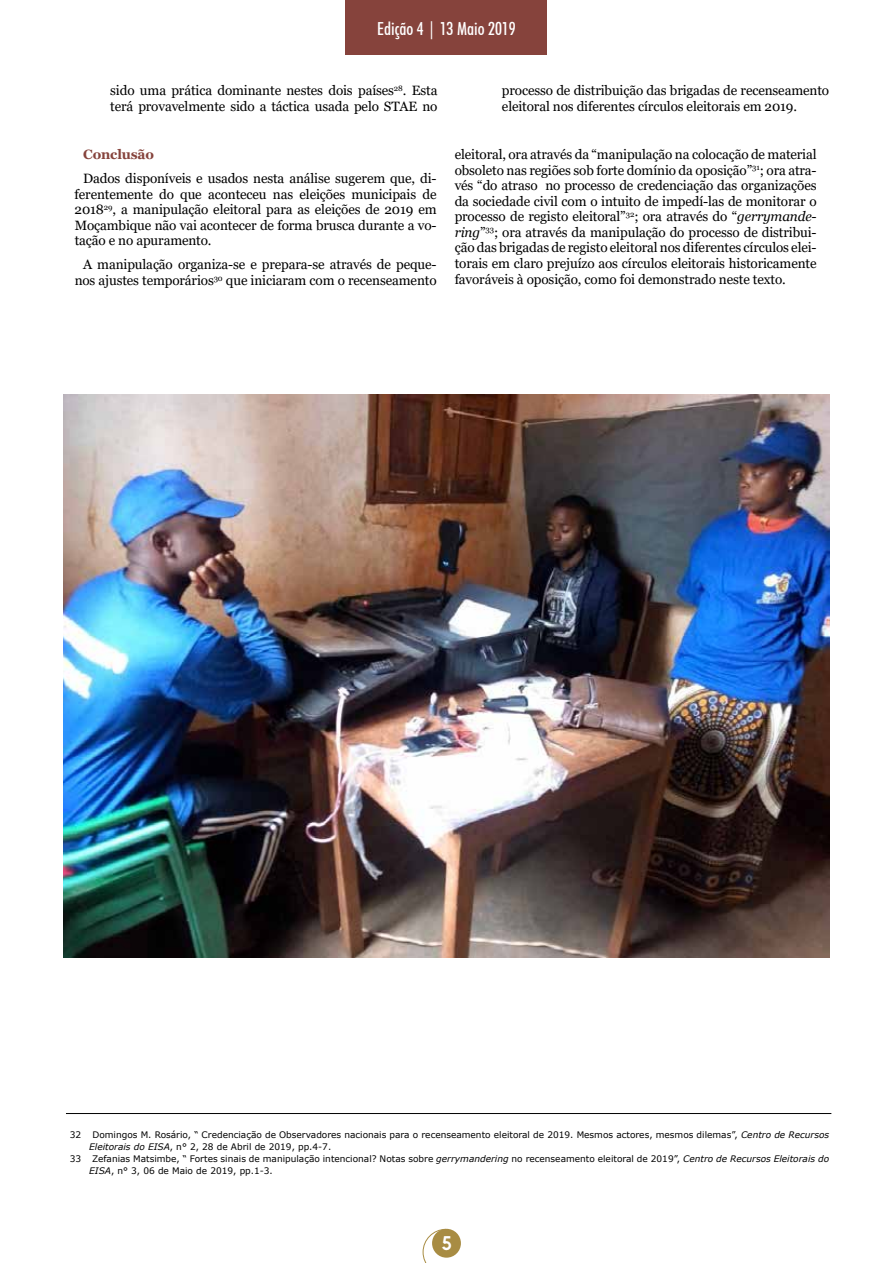
<style>
.page{position:relative;width:893px;height:1263px;background:#fff}
.page>*{position:absolute;margin:0;border:0;box-sizing:border-box;transform-origin:0 0}
.t1{font:500 condensed 18px "Futura BT";color:#fff}
.t2{font:700 18px "Arca Majora 3";color:#fff}
.t3{font:13.5px/15.6px "Georgia";letter-spacing:-.01em;color:#000}
.t4{font:700 13.5px "Georgia";letter-spacing:-.01em;color:#86433c}
.t5{font:9px "Verdana";color:#000}
.s1{font-style:italic}
</style>
<div class="page">
<div style="left:345px;top:0;width:202px;height:54px;background:#86433c"></div>
<svg style="left:422px;top:1228px;width:39px;height:35px"></svg>
<img style="left:64px;top:394px;width:765px;height:563px">
<hr style="left:66px;top:1113px;width:765px;height:1px;background:#000">
<h1 class="t1" style="left:377px;top:17px;width:140px">Edição 4 | 13 Maio 2019</h1>
<p class="t3" style="left:110px;top:83px;width:329px">sido uma prática dominante nestes dois países<sup>28</sup>. Esta terá provavelmente sido a táctica usada pelo STAE no</p>
<p class="t3" style="left:502px;top:83px;width:329px">processo de distribuição das brigadas de recenseamento eleitoral nos diferentes círculos eleitorais em 2019.</p>
<p class="t4" style="left:83px;top:146px;width:72px">Conclusão</p>
<p class="t3" style="left:75px;top:171px;width:363px;text-align:justify;text-indent:9px">Dados disponíveis e usados nesta análise sugerem que, di&shy;ferentemente do que aconteceu nas eleições municipais de 2018<sup>29</sup>, a manipulação eleitoral para as eleições de 2019 em Moçambique não vai acontecer de forma brusca durante a vo&shy;tação e no apuramento.</p>
<p class="t3" style="left:75px;top:257px;width:363px;text-align:right">A manipulação organiza-se e prepara-se através de peque&shy;nos ajustes temporários<sup>30</sup> que iniciaram com o recenseamento</p>
<p class="t3" style="left:455px;top:147px;width:363px;text-align:justify">eleitoral, ora através da “manipulação na colocação de material obsoleto nas regiões sob forte domínio da oposição”<sup>31</sup>; ora atra&shy;vés “do atraso no processo de credenciação das organizações da sociedade civil com o intuito de impedí-las de monitorar o processo de registo eleitoral”<sup>32</sup>; ora através do “<span class="s1">gerrymande&shy;ring</span>”<sup>33</sup>; ora através da manipulação do processo de distribui&shy;ção das brigadas de registo eleitoral nos diferentes círculos elei&shy;torais em claro prejuízo aos círculos eleitorais historicamente favoráveis à oposição, como foi demonstrado neste texto.</p>
<p class="t5" style="left:70px;top:1129px;width:761px">32 Domingos M. Rosário, “ Credenciação de Observadores nacionais para o recenseamento eleitoral de 2019. Mesmos actores, mesmos dilemas”, <span class="s1">Centro de Recursos</span></p>
<p class="t5" style="left:89px;top:1141px;width:244px"><span class="s1">Eleitorais do EISA</span>, n° 2, 28 de Abril de 2019, pp.4-7.</p>
<p class="t5" style="left:70px;top:1153px;width:761px">33 Zefanias Matsimbe, “ Fortes sinais de manipulação intencional? Notas sobre <span class="s1">gerrymandering</span> no recenseamento eleitoral de 2019”, <span class="s1">Centro de Recursos Eleitorais do</span></p>
<p class="t5" style="left:89px;top:1165px;width:185px"><span class="s1">EISA</span>, n° 3, 06 de Maio de 2019, pp.1-3.</p>
<h1 class="t2" style="left:441px;top:1227px;width:12px">5</h1>
</div>
